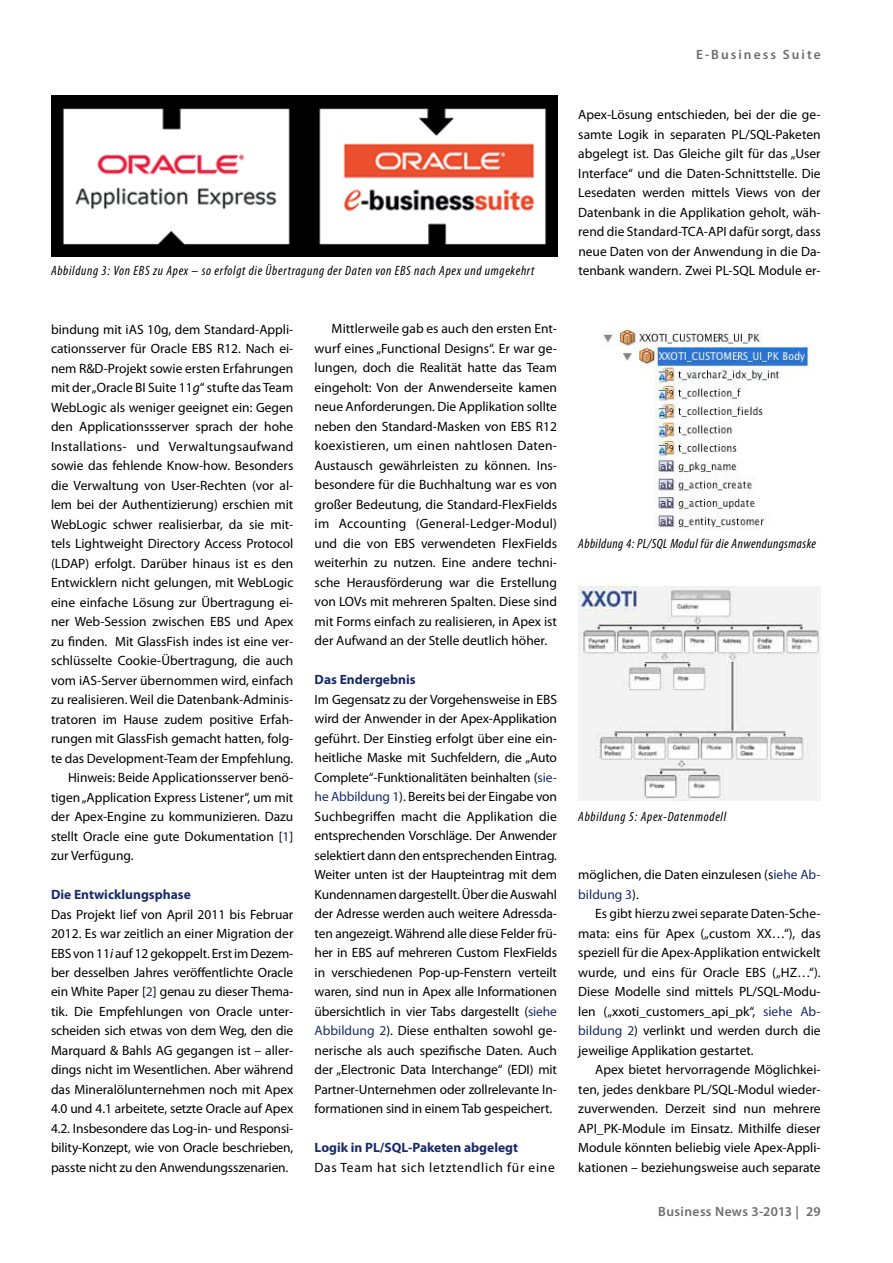
<style>
.page{position:relative;width:893px;height:1263px;background:#fff}
.page>*{position:absolute;margin:0;border:0;box-sizing:border-box;transform-origin:0 0}
.t1{font:13.5px/19.5px "Myriad Pro";color:#000;text-align:justify}
.t2{font:italic condensed 13.5px "Myriad Pro";letter-spacing:.05em;color:#000}
.t3{font:700 13.5px "Myriad Pro";color:#192b6c}
.t4{font:italic condensed 13.5px "Myriad Pro";letter-spacing:.03em;color:#000}
.t5{font:13.5px "Myriad Pro";letter-spacing:.02em;color:#000}
.t6{font:13.5px "Myriad Pro";letter-spacing:.05em;color:#000}
.t7{font:600 13.5px "Myriad Pro";letter-spacing:.03em;color:#6d6e71}
.t8{font:600 13.5px "Myriad Pro";letter-spacing:.15em;color:#6d6e71}
.s1{font-style:italic}
.s2{color:#192b6c}
</style>
<div class="page">
<img style="left:51px;top:95px;width:506px;height:161px">
<img style="left:603px;top:330px;width:207px;height:199px">
<img style="left:578px;top:587px;width:243px;height:213px">
<p class="t2" style="left:51px;top:262px;width:485px">Abbildung 3: Von EBS zu Apex – so erfolgt die Übertragung der Daten von EBS nach Apex und umgekehrt</p>
<p class="t1" style="left:51px;top:319px;width:244px">bindung mit iAS 10g, dem Standard-Appli-</p>
<p class="t1" style="left:51px;top:339px;width:244px">cationsserver für Oracle EBS R12. Nach ei-</p>
<p class="t1" style="left:51px;top:358px;width:244px">nem R&amp;D-Projekt sowie ersten Erfahrungen</p>
<p class="t1" style="left:51px;top:378px;width:244px">mit der „Oracle BI Suite 11<span class="s1">g</span>“ stufte das Team</p>
<p class="t1" style="left:51px;top:397px;width:244px">WebLogic als weniger geeignet ein: Gegen</p>
<p class="t1" style="left:51px;top:417px;width:244px">den Applicationssserver sprach der hohe</p>
<p class="t5" style="left:51px;top:438px;width:244px">Installations- und Verwaltungsaufwand</p>
<p class="t1" style="left:51px;top:456px;width:244px">sowie das fehlende Know-how. Besonders</p>
<p class="t1" style="left:51px;top:475px;width:244px">die Verwaltung von User-Rechten (vor al-</p>
<p class="t1" style="left:51px;top:495px;width:244px">lem bei der Authentizierung) erschien mit</p>
<p class="t1" style="left:51px;top:514px;width:244px">WebLogic schwer realisierbar, da sie mit-</p>
<p class="t1" style="left:51px;top:534px;width:244px">tels Lightweight Directory Access Protocol</p>
<p class="t1" style="left:51px;top:553px;width:244px">(LDAP) erfolgt. Darüber hinaus ist es den</p>
<p class="t1" style="left:51px;top:572px;width:244px">Entwicklern nicht gelungen, mit WebLogic</p>
<p class="t1" style="left:51px;top:592px;width:244px">eine einfache Lösung zur Übertragung ei-</p>
<p class="t1" style="left:51px;top:611px;width:244px">ner Web-Session zwischen EBS und Apex</p>
<p class="t1" style="left:51px;top:631px;width:244px">zu finden. Mit GlassFish indes ist eine ver-</p>
<p class="t1" style="left:51px;top:650px;width:244px">schlüsselte Cookie-Übertragung, die auch</p>
<p class="t1" style="left:51px;top:670px;width:244px">vom iAS-Server übernommen wird, einfach</p>
<p class="t1" style="left:51px;top:689px;width:244px">zu realisieren. Weil die Datenbank-Adminis-</p>
<p class="t1" style="left:51px;top:709px;width:244px">tratoren im Hause zudem positive Erfah-</p>
<p class="t1" style="left:51px;top:728px;width:244px">rungen mit GlassFish gemacht hatten, folg-</p>
<p class="t1" style="left:51px;top:748px;width:244px">te das Development-Team der Empfehlung.</p>
<p class="t1" style="left:68px;top:767px;width:227px">Hinweis: Beide Applicationsserver benö-</p>
<p class="t1" style="left:51px;top:787px;width:244px">tigen „Application Express Listener“, um mit</p>
<p class="t1" style="left:51px;top:806px;width:244px">der Apex-Engine zu kommunizieren. Dazu</p>
<p class="t1" style="left:51px;top:826px;width:244px">stellt Oracle eine gute Dokumentation [<span class="s2">1</span>]</p>
<p class="t1" style="left:51px;top:845px;width:84px">zur Verfügung.</p>
<p class="t3" style="left:51px;top:886px;width:141px">Die Entwicklungsphase</p>
<p class="t1" style="left:51px;top:904px;width:244px">Das Projekt lief von April 2011 bis Februar 2012. Es war zeitlich an einer Migration der EBS von 11<span class="s1">i</span> auf 12 gekoppelt. Erst im Dezem&shy;ber desselben Jahres veröffentlichte Oracle ein White Paper [<span class="s2">2</span>] genau zu dieser Thema&shy;tik. Die Empfehlungen von Oracle unter&shy;scheiden sich etwas von dem Weg, den die Marquard &amp; Bahls AG gegangen ist – aller&shy;dings nicht im Wesentlichen. Aber während das Mineralölunternehmen noch mit Apex 4.0 und 4.1 arbeitete, setzte Oracle auf Apex 4.2. Insbesondere das Log-in- und Responsi&shy;bility-Konzept, wie von Oracle beschrieben, passte nicht zu den Anwendungsszenarien.</p>
<p class="t1" style="left:315px;top:319px;width:244px;text-indent:17px">Mittlerweile gab es auch den ersten Ent&shy;wurf eines „Functional Designs“. Er war ge&shy;lungen, doch die Realität hatte das Team eingeholt: Von der Anwenderseite kamen neue Anforderungen. Die Applikation sollte neben den Standard-Masken von EBS R12 koexistieren, um einen nahtlosen Daten-Austausch gewährleisten zu können. Ins&shy;besondere für die Buchhaltung war es von großer Bedeutung, die Standard-FlexFields im Accounting (General-Ledger-Modul) und die von EBS verwendeten FlexFields weiterhin zu nutzen. Eine andere techni&shy;sche Herausförderung war die Erstellung von LOVs mit mehreren Spalten. Diese sind mit Forms einfach zu realisieren, in Apex ist der Aufwand an der Stelle deutlich höher.</p>
<p class="t3" style="left:315px;top:671px;width:102px">Das Endergebnis</p>
<p class="t1" style="left:315px;top:689px;width:244px">Im Gegensatz zu der Vorgehensweise in EBS wird der Anwender in der Apex-Applikation geführt. Der Einstieg erfolgt über eine ein&shy;heitliche Maske mit Suchfeldern, die „Auto Complete“-Funktionalitäten beinhalten (<span class="s2">sie&shy;he Abbildung 1</span>). Bereits bei der Eingabe von Suchbegriffen macht die Applikation die entsprechenden Vorschläge. Der Anwender selektiert dann den entsprechenden Eintrag.<br>Weiter unten ist der Haupteintrag mit dem Kundennamen dargestellt. Über die Auswahl der Adresse werden auch weitere Adressda&shy;ten angezeigt. Während alle diese Felder frü&shy;her in EBS auf mehreren Custom FlexFields in verschiedenen Pop-up-Fenstern verteilt waren, sind nun in Apex alle Informationen übersichtlich in vier Tabs dargestellt (<span class="s2">siehe Abbildung 2</span>). Diese enthalten sowohl ge&shy;nerische als auch spezifische Daten. Auch der „Electronic Data Interchange“ (EDI) mit Partner-Unternehmen oder zollrelevante In&shy;formationen sind in einem Tab gespeichert.</p>
<p class="t3" style="left:315px;top:1139px;width:205px">Logik in PL/SQL-Paketen abgelegt</p>
<p class="t6" style="left:315px;top:1159px;width:242px">Das Team hat sich letztendlich für eine</p>
<p class="t8" style="left:696px;top:46px;width:126px">E-Business Suite</p>
<p class="t1" style="left:578px;top:105px;width:244px">Apex-Lösung entschieden, bei der die ge&shy;samte Logik in separaten PL/SQL-Paketen abgelegt ist. Das Gleiche gilt für das „User Interface“ und die Daten-Schnittstelle. Die Lesedaten werden mittels Views von der Datenbank in die Applikation geholt, wäh&shy;rend die Standard-TCA-API dafür sorgt, dass neue Daten von der Anwendung in die Da&shy;tenbank wandern. Zwei PL-SQL Module er-</p>
<p class="t4" style="left:578px;top:535px;width:239px">Abbildung 4: PL/SQL Modul für die Anwendungsmaske</p>
<p class="t2" style="left:578px;top:808px;width:149px">Abbildung 5: Apex-Datenmodell</p>
<p class="t1" style="left:578px;top:865px;width:244px">möglichen, die Daten einzulesen (s<span class="s2">iehe Ab&shy;bildung 3</span>).</p>
<p class="t1" style="left:578px;top:904px;width:244px;text-indent:17px">Es gibt hierzu zwei separate Daten-Sche&shy;mata: eins für Apex („custom XX…“), das speziell für die Apex-Applikation entwickelt wurde, und eins für Oracle EBS („HZ…“).<br>Diese Modelle sind mittels PL/SQL-Modu&shy;len („xxoti_customers_api_pk“, <span class="s2">siehe Ab&shy;bildung 2</span>) verlinkt und werden durch die jeweilige Applikation gestartet.</p>
<p class="t1" style="left:578px;top:1060px;width:244px;text-indent:17px">Apex bietet hervorragende Möglichkei&shy;ten, jedes denkbare PL/SQL-Modul wieder&shy;zuverwenden. Derzeit sind nun mehrere API_PK-Module im Einsatz. Mithilfe dieser Module könnten beliebig viele Apex-Appli&shy;kationen – beziehungsweise auch separate</p>
<p class="t7" style="left:658px;top:1203px;width:164px">Business News 3-2013 | 29</p>
</div>
